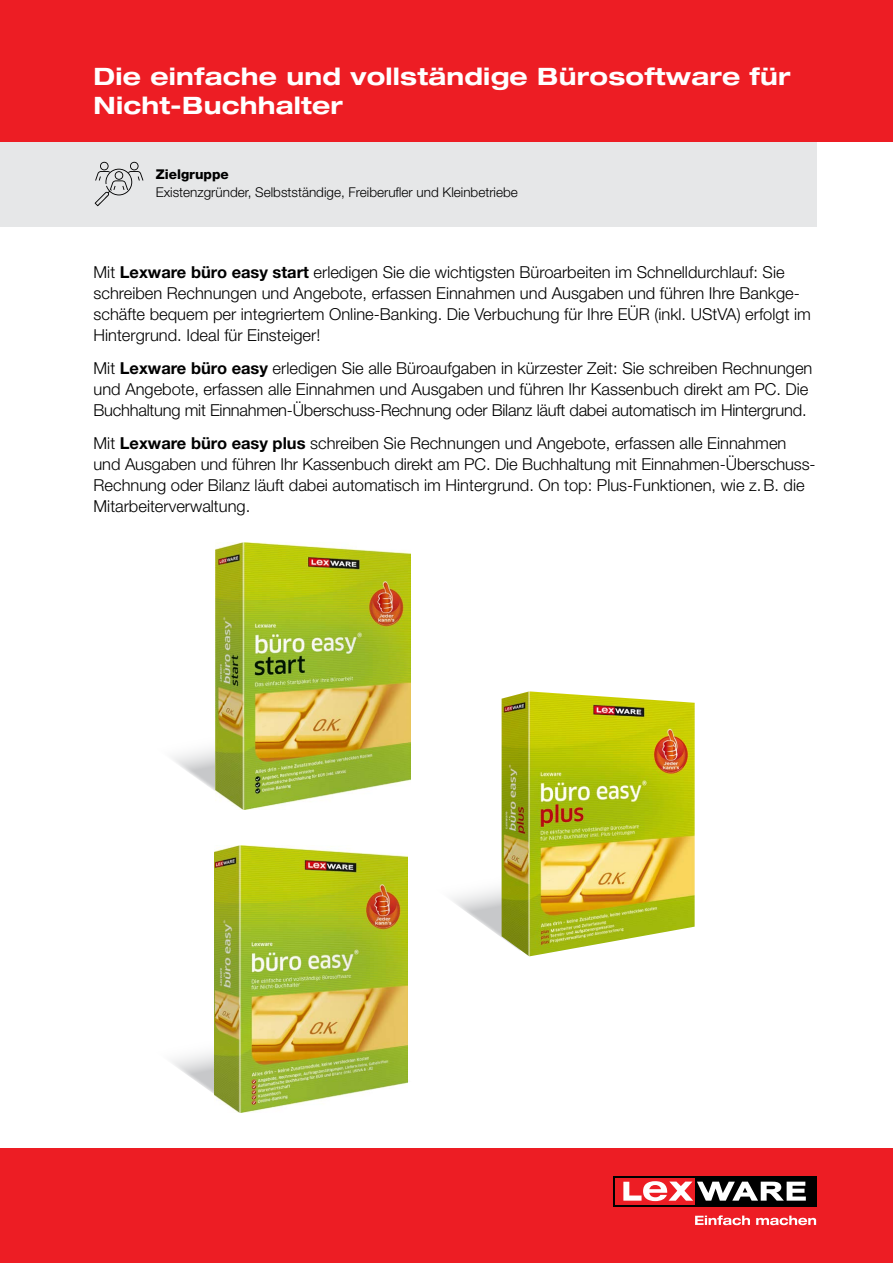
<style>
.page{position:relative;width:893px;height:1263px;background:#fff}
.page>*{position:absolute;margin:0;border:0;box-sizing:border-box;transform-origin:0 0}
.t1{font:700 expanded 24px/28.8px "Helvetica Neue LT Std";letter-spacing:.01em;color:#fff}
.t2{font:300 16.5px/21px "Helvetica Neue LT Std";color:#000}
.t3{font:300 13.5px "Helvetica Neue LT Std";color:#000}
.t4{font:800 13.5px "Helvetica Neue LT Std";color:#000}
.s1{font-weight:700}
</style>
<div class="page">
<div style="left:0;top:140px;width:816px;height:87px;background:#e6e7e8"></div>
<div style="left:0;top:0;width:893px;height:141px;background:#ed1d24"></div>
<svg style="left:95px;top:162px;width:48px;height:44px"></svg>
<div style="left:0;top:1148px;width:893px;height:115px;background:#ed1d24"></div>
<div style="left:613px;top:1176px;width:203px;height:30px;background:#000"></div>
<div style="left:615px;top:1178px;width:80px;height:26px;background:#ed1d24"></div>
<svg style="left:623px;top:1181px;width:183px;height:20px"></svg>
<svg style="left:695px;top:1215px;width:55px;height:10px"></svg>
<svg style="left:756px;top:1215px;width:60px;height:10px"></svg>
<svg style="left:173px;top:717px;width:238px;height:74px"></svg>
<img style="left:215px;top:543px;width:195px;height:267px">
<svg style="left:452px;top:859px;width:50px;height:79px"></svg>
<img style="left:502px;top:691px;width:193px;height:265px">
<svg style="left:172px;top:1021px;width:236px;height:92px"></svg>
<img style="left:214px;top:845px;width:193px;height:267px">
<h1 class="t1" style="left:94px;top:62px;width:698px">Die einfache und vollständige Bürosoftware für<br>Nicht-Buchhalter</h1>
<p class="t4" style="left:156px;top:166px;width:75px">Zielgruppe</p>
<p class="t3" style="left:156px;top:184px;width:364px">Existenzgründer, Selbstständige, Freiberufler und Kleinbetriebe</p>
<p class="t2" style="left:94px;top:261px;width:719px">Mit <span class="s1">Lexware büro easy start</span> erledigen Sie die wichtigsten Büroarbeiten im Schnelldurchlauf: Sie schreiben Rechnungen und Angebote, erfassen Einnahmen und Ausgaben und führen Ihre Bankge&shy;schäfte bequem per integriertem Online-Banking. Die Verbuchung für Ihre EÜR (inkl. UStVA) erfolgt im Hintergrund. Ideal für Einsteiger!</p>
<p class="t2" style="left:94px;top:357px;width:720px">Mit <span class="s1">Lexware büro easy</span> erledigen Sie alle Büroaufgaben in kürzester Zeit: Sie schreiben Rechnungen und Angebote, erfassen alle Einnahmen und Ausgaben und führen Ihr Kassenbuch direkt am PC. Die<br>Buchhaltung mit Einnahmen-Überschuss-Rechnung oder Bilanz läuft dabei automatisch im Hintergrund.</p>
<p class="t2" style="left:94px;top:432px;width:724px">Mit <span class="s1">Lexware büro easy plus</span> schreiben Sie Rechnungen und Angebote, erfassen alle Einnahmen und Ausgaben und führen Ihr Kassenbuch direkt am PC. Die Buchhaltung mit Einnahmen-Überschuss-Rechnung oder Bilanz läuft dabei automatisch im Hintergrund. On top: Plus-Funktionen, wie z.B. die Mitarbeiterverwaltung.</p>
</div>
